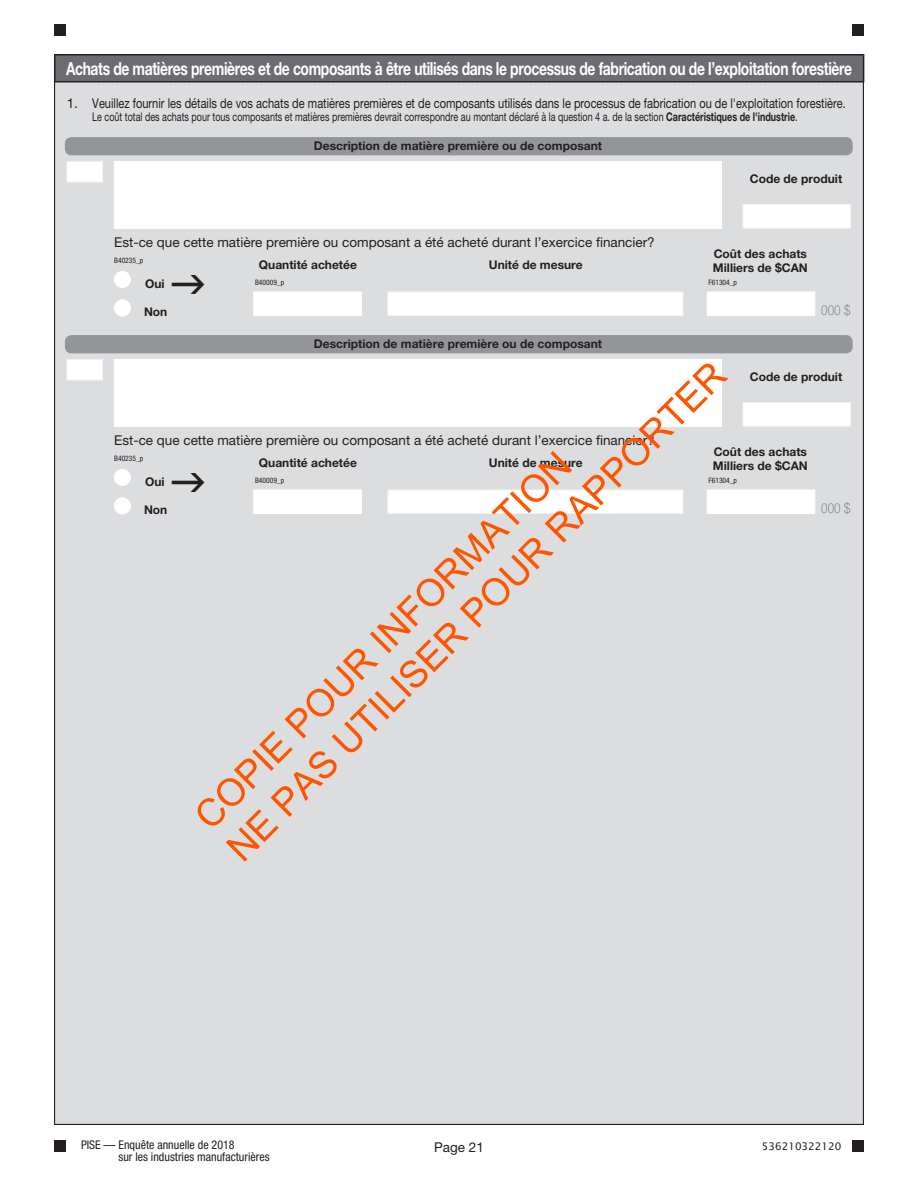
<style>
.page{position:relative;width:918px;height:1188px;background:#fff}
.page>*{position:absolute;margin:0;border:0;box-sizing:border-box;transform-origin:0 0}
.t1{font:37.95px/45.5px "Arial";color:#ff5400}
.Section_title{font:700 18px "Helvetica Neue LT Pro";letter-spacing:-.025em;color:#fff;scale:.77 1}
.t2{font:13.5px "Helvetica Neue LT Pro";color:#231f20}
.t3{font:13.5px "Helvetica Neue LT Pro";color:#231f20;scale:.82 1}
.t4{font:100 condensed 13.5px "Helvetica Neue LT Pro";color:#6c6d70}
.t5{font:700 12px/13.5px "Helvetica Neue LT Pro";color:#231f20}
.explanations{font:12px "Helvetica Neue LT Pro";color:#231f20;scale:.75 1}
.t6{font:condensed 12px/12px "Helvetica Neue LT Pro";color:#231f20}
.t7{font:10.5px "Lucida Sans Unicode";color:#231f20}
.t8{font:condensed 7.5px "Helvetica Neue LT Pro";color:#231f20}
.s1{font-weight:700}
.s2{font-size:14.25px}
</style>
<div class="page">
<div style="left:55px;top:55px;width:808px;height:1069px;background:#dcdddf"></div>
<div style="left:54px;top:1140px;width:12px;height:12px;background:#231f20"></div>
<div style="left:852px;top:1140px;width:12px;height:12px;background:#231f20"></div>
<div style="left:54px;top:24px;width:12px;height:12px;background:#231f20"></div>
<div style="left:852px;top:24px;width:12px;height:12px;background:#231f20"></div>
<svg style="left:54px;top:54px;width:810px;height:28px;background:#656568"></svg>
<div style="left:65px;top:138px;width:787px;height:17px;background:#939598;border-radius:6px"></div>
<div style="left:65px;top:137px;width:788px;height:18px;border:1px solid #939598;border-radius:6px"></div>
<div style="left:67px;top:161px;width:36px;height:21px;background:#fff;border:1px solid #f2f3f4"></div>
<div style="left:114px;top:161px;width:608px;height:68px;background:#fff"></div>
<div style="left:743px;top:204px;width:108px;height:24px;background:#fff;border:1px solid #f2f3f4"></div>
<div style="left:114px;top:271px;width:16px;height:16px;background:#fff;border-radius:50%"></div>
<div style="left:114px;top:271px;width:17px;height:17px;border:1px solid #fff;border-radius:50%"></div>
<div style="left:114px;top:300px;width:16px;height:16px;background:#fff;border-radius:50%"></div>
<div style="left:114px;top:300px;width:17px;height:16px;border:1px solid #fff;border-radius:50%"></div>
<div style="left:254px;top:292px;width:108px;height:24px;background:#fff"></div>
<div style="left:388px;top:292px;width:295px;height:24px;background:#fff;border:1px solid #f2f3f4"></div>
<div style="left:707px;top:292px;width:108px;height:24px;background:#fff"></div>
<div style="left:65px;top:336px;width:787px;height:17px;background:#939598;border-radius:6px"></div>
<div style="left:65px;top:335px;width:788px;height:18px;border:1px solid #939598;border-radius:6px"></div>
<div style="left:67px;top:359px;width:36px;height:21px;background:#fff;border:1px solid #f2f3f4"></div>
<div style="left:114px;top:359px;width:608px;height:68px;background:#fff"></div>
<div style="left:743px;top:402px;width:108px;height:24px;background:#fff;border:1px solid #f2f3f4"></div>
<div style="left:114px;top:469px;width:16px;height:16px;background:#fff;border-radius:50%"></div>
<div style="left:114px;top:469px;width:17px;height:17px;border:1px solid #fff;border-radius:50%"></div>
<div style="left:114px;top:498px;width:16px;height:16px;background:#fff;border-radius:50%"></div>
<div style="left:114px;top:498px;width:17px;height:16px;border:1px solid #fff;border-radius:50%"></div>
<div style="left:254px;top:490px;width:108px;height:24px;background:#fff"></div>
<div style="left:388px;top:490px;width:295px;height:24px;background:#fff;border:1px solid #f2f3f4"></div>
<div style="left:707px;top:490px;width:108px;height:24px;background:#fff"></div>
<p class="Section_title" style="left:66px;top:57px;width:1023px">Achats de matières premières et de composants à être utilisés dans le processus de fabrication ou de l’exploitation forestière</p>
<p class="t2" style="left:67px;top:95px;width:13px">1.</p>
<p class="t3" style="left:92px;top:95px;width:921px">Veuillez fournir les détails de vos achats de matières premières et de composants utilisés dans le processus de fabrication ou de l'exploitation forestière.</p>
<p class="explanations" style="left:92px;top:110px;width:942px">Le coût total des achats pour tous composants et matières premières devrait correspondre au montant déclaré à la question 4 a. de la section <span class="s1">Caractéristiques de l'industrie</span>.</p>
<p class="t5" style="left:314px;top:138px;width:290px">Description de matière première ou de composant</p>
<p class="t5" style="left:750px;top:172px;width:94px">Code de produit</p>
<p class="t2" style="left:114px;top:234px;width:542px">Est-ce que cette matière première ou composant a été acheté durant l’exercice financier?</p>
<p class="t8" style="left:114px;top:256px;width:31px">B40235_p</p>
<p class="t5" style="left:259px;top:258px;width:100px">Quantité achetée</p>
<p class="t5" style="left:489px;top:258px;width:95px">Unité de mesure</p>
<p class="t5" style="left:713px;top:247px;width:96px">Coût des achats<br>Milliers de $CAN</p>
<p class="t5" style="left:145px;top:276px;width:21px">Oui</p>
<p class="t5" style="left:144px;top:305px;width:25px">Non</p>
<p class="t8" style="left:255px;top:278px;width:31px">B40009_p</p>
<p class="t8" style="left:709px;top:278px;width:30px">F61304_p</p>
<p class="t5" style="left:314px;top:336px;width:290px">Description de matière première ou de composant</p>
<p class="t4" style="left:821px;top:303px;width:31px">000 <span class="s2">$</span></p>
<h1 class="t1" style="left:186px;top:806px;width:688px;rotate:-45deg">COPIE POUR INFORMATION<br>NE PAS UTILISER POUR RAPPORTER</h1>
<p class="t5" style="left:750px;top:370px;width:94px">Code de produit</p>
<p class="t2" style="left:114px;top:432px;width:542px">Est-ce que cette matière première ou composant a été acheté durant l’exercice financier?</p>
<p class="t8" style="left:114px;top:454px;width:31px">B40235_p</p>
<p class="t5" style="left:259px;top:456px;width:100px">Quantité achetée</p>
<p class="t5" style="left:489px;top:456px;width:95px">Unité de mesure</p>
<p class="t5" style="left:713px;top:445px;width:96px">Coût des achats<br>Milliers de $CAN</p>
<p class="t5" style="left:145px;top:474px;width:21px">Oui</p>
<p class="t5" style="left:144px;top:503px;width:25px">Non</p>
<p class="t8" style="left:255px;top:476px;width:31px">B40009_p</p>
<p class="t8" style="left:709px;top:476px;width:30px">F61304_p</p>
<p class="t4" style="left:821px;top:501px;width:31px">000 <span class="s2">$</span></p>
<p class="t6" style="left:119px;top:1138px;width:153px;text-indent:-38px">PISE — Enquête annuelle de 2018<br>sur les industries manufacturières</p>
<p class="t2" style="left:434px;top:1139px;width:51px">Page 21</p>
<p class="t7" style="left:762px;top:1138px;width:81px">536210322120</p>
</div>
